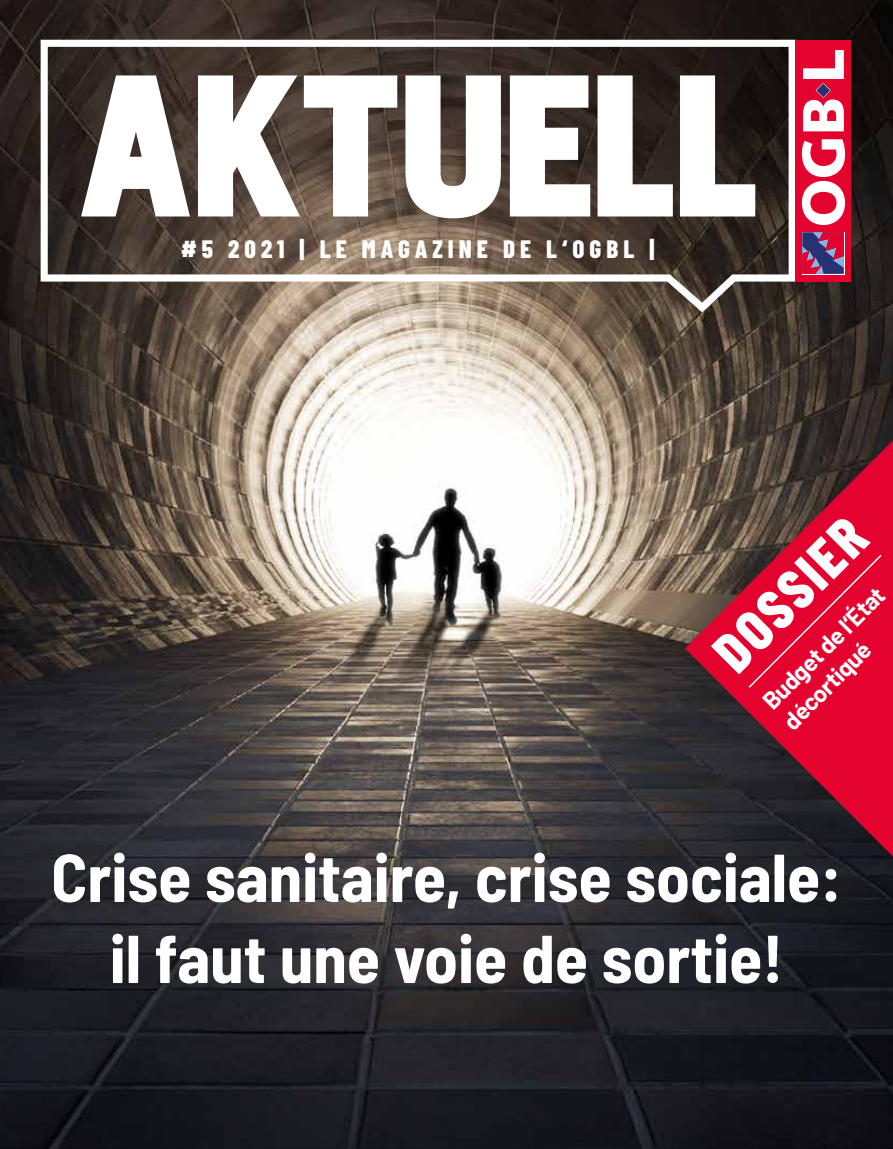
<style>
.page{position:relative;width:893px;height:1149px;background:#fff}
.page>*{position:absolute;margin:0;border:0;box-sizing:border-box;transform-origin:0 0}
.t1{font:700 semi-condensed 67.5px/81px "Barlow";color:#fff;text-align:center}
.t2{font:800 56.85px "Barlow Condensed";color:#fff}
.t3{font:800 25.05px "Barlow Condensed";letter-spacing:.2em;color:#fff}
.t4{font:700 24px/28.8px "Barlow";color:#fff}
</style>
<div class="page">
<img style="left:0;top:0;width:893px;height:1148px">
<svg style="left:41px;top:40px;width:755px;height:272px;background:#665a50"></svg>
<svg style="left:198px;top:75px;width:199px;height:141px"></svg>
<svg style="left:81px;top:75px;width:109px;height:141px"></svg>
<svg style="left:405px;top:75px;width:96px;height:143px"></svg>
<svg style="left:680px;top:75px;width:75px;height:141px"></svg>
<svg style="left:598px;top:75px;width:75px;height:141px"></svg>
<svg style="left:510px;top:75px;width:80px;height:141px"></svg>
<div style="left:796px;top:40px;width:55px;height:241px;background:#e4032e"></div>
<svg style="left:802px;top:139px;width:43px;height:86px"></svg>
<svg style="left:803px;top:50px;width:41px;height:81px"></svg>
<svg style="left:802px;top:232px;width:42px;height:42px"></svg>
<svg style="left:685px;top:440px;width:208px;height:416px;background:#7c2533"></svg>
<div style="left:747px;top:553px;width:136px;height:136px;background:#e4032e"></div>
<p class="t3" style="left:181px;top:231px;width:475px">#5 2021 | LE MAGAZINE DE L‘OGBL |</p>
<p class="t2" style="left:695px;top:632px;width:191px;rotate:-45deg">DOSSIER</p>
<p class="t4" style="left:755px;top:693px;width:163px;rotate:-45deg">Budget de l‘État décortiqué</p>
<p class="t1" style="left:51px;top:832px;width:792px">Crise sanitaire, crise sociale: il faut une voie de sortie!</p>
</div>
